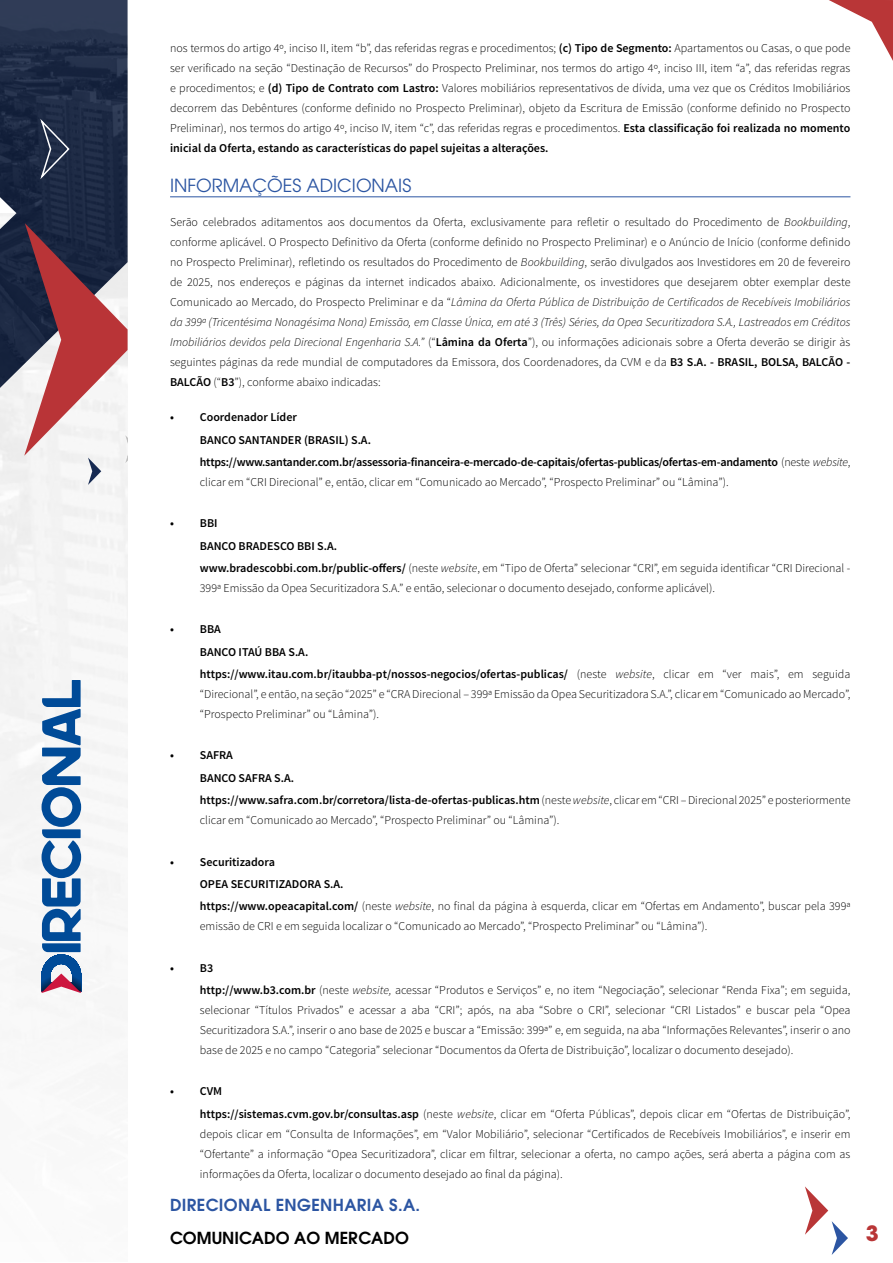
<style>
.page{position:relative;width:893px;height:1263px;background:#fff}
.page>*{position:absolute;margin:0;border:0;box-sizing:border-box;transform-origin:0 0}
.t1{font:700 21px "ITC Avant Garde Pro";color:#b93637}
.t2{font:18px "ITC Avant Garde Pro";color:#2c55a2}
.t3{font:600 16.5px "ITC Avant Garde Pro";letter-spacing:.02em;color:#2c55a2}
.t4{font:600 16.5px "ITC Avant Garde Pro";color:#000}
.t5{font:300 12px/20.1px "Source Sans Pro";color:#000}
.t6{font:600 12px/22.4px "Source Sans Pro";letter-spacing:-.005em;color:#000}
.s1{font-weight:600}
.s2{font-style:italic}
.s3{font-weight:300}
.s4{font-weight:300;font-style:italic}
</style>
<div class="page">
<svg style="left:829px;top:0;width:64px;height:61px"></svg>
<div style="left:0;top:423px;width:128px;height:570px;background:#f5f5f5"></div>
<img style="left:0;top:0;width:128px;height:423px">
<svg style="left:39px;top:119px;width:32px;height:63px;background:#343f57"></svg>
<svg style="left:24px;top:223px;width:104px;height:262px"></svg>
<svg style="left:41px;top:680px;width:40px;height:313px"></svg>
<svg style="left:805px;top:1186px;width:43px;height:69px"></svg>
<hr style="left:170px;top:196px;width:680px;height:1px;background:#2c55a2">
<p class="t5" style="left:170px;top:38px;width:682px;text-align:justify">nos termos do artigo 4º, inciso II, item “b”, das referidas regras e procedimentos; <span class="s1">(c) Tipo de Segmento:</span> Apartamentos ou Casas, o que pode ser verificado na seção “Destinação de Recursos” do Prospecto Preliminar, nos termos do artigo 4º, inciso III, item “a”, das referidas regras e procedimentos; e <span class="s1">(d) Tipo de Contrato com Lastro:</span> Valores mobiliários representativos de dívida, uma vez que os Créditos Imobiliários decorrem das Debêntures (conforme definido no Prospecto Preliminar), objeto da Escritura de Emissão (conforme definido no Prospecto Preliminar), nos termos do artigo 4º, inciso IV, item “c”, das referidas regras e procedimentos. <span class="s1">Esta classificação foi realizada no momento inicial da Oferta, estando as características do papel sujeitas a alterações.</span></p>
<h2 class="t2" style="left:170px;top:174px;width:243px">INFORMAÇÕES ADICIONAIS</h2>
<p class="t5" style="left:170px;top:212px;width:682px;text-align:justify">Serão celebrados aditamentos aos documentos da Oferta, exclusivamente para refletir o resultado do Procedimento de <span class="s2">Bookbuilding</span>, conforme aplicável. O Prospecto Definitivo da Oferta (conforme definido no Prospecto Preliminar) e o Anúncio de Início (conforme definido no Prospecto Preliminar), refletindo os resultados do Procedimento de <span class="s2">Bookbuilding</span>, serão divulgados aos Investidores em 20 de fevereiro de 2025, nos endereços e páginas da internet indicados abaixo. Adicionalmente, os investidores que desejarem obter exemplar deste Comunicado ao Mercado, do Prospecto Preliminar e da “<span class="s2">Lâmina da Oferta Pública de Distribuição de Certificados de Recebíveis Imobiliários da 399ª (Tricentésima Nonagésima Nona) Emissão, em Classe Única, em até 3 (Três) Séries, da Opea Securitizadora S.A., Lastreados em Créditos Imobiliários devidos pela Direcional Engenharia S.A.”</span> (“<span class="s1">Lâmina da Oferta</span>”), ou informações adicionais sobre a Oferta deverão se dirigir às seguintes páginas da rede mundial de computadores da Emissora, dos Coordenadores, da CVM e da <span class="s1">B3 S.A. - BRASIL, BOLSA, BALCÃO - BALCÃO</span> (“<span class="s1">B3</span>”), conforme abaixo indicadas:</p>
<p class="t6" style="left:200px;top:406px;width:652px;text-indent:-30px">• Coordenador Líder<br>BANCO SANTANDER (BRASIL) S.A. https://www.santander.com.br/assessoria-financeira-e-mercado-de-capitais/ofertas-publicas/ofertas-em-andamento <span class="s3">(neste</span> <span class="s4">website</span><span class="s3">,</span></p>
<p class="t5" style="left:200px;top:472px;width:530px">clicar em “CRI Direcional” e, então, clicar em “Comunicado ao Mercado”, “Prospecto Preliminar” ou “Lâmina”).</p>
<p class="t5" style="left:200px;top:512px;width:652px;line-height:22.4px;text-indent:-30px"><span class="s1">• BBI<br>BANCO BRADESCO BBI S.A.<br>www.bradescobbi.com.br/public-offers/</span> (neste <span class="s2">website</span>, em “Tipo de Oferta” selecionar “CRI”, em seguida identificar “CRI Direcional -</p>
<p class="t5" style="left:200px;top:578px;width:517px">399ª Emissão da Opea Securitizadora S.A.” e então, selecionar o documento desejado, conforme aplicável).</p>
<p class="t6" style="left:200px;top:618px;width:652px;text-indent:-30px">• BBA<br>BANCO ITAÚ BBA S.A.<br>https://www.itau.com.br/itaubba-pt/nossos-negocios/ofertas-publicas/ <span class="s3">(neste</span> <span class="s4">website</span><span class="s3">, clicar em “ver mais”, em seguida</span></p>
<p class="t5" style="left:200px;top:684px;width:652px">“Direcional”, e então, na seção “2025” e “CRA Direcional – 399ª Emissão da Opea Securitizadora S.A.”, clicar em “Comunicado ao Mercado”, “Prospecto Preliminar” ou “Lâmina”).</p>
<p class="t6" style="left:200px;top:745px;width:652px;text-indent:-30px">• SAFRA<br>BANCO SAFRA S.A.<br>https://www.safra.com.br/corretora/lista-de-ofertas-publicas.htm <span class="s3">(neste</span> <span class="s4">website</span><span class="s3">, clicar em “CRI – Direcional 2025” e posteriormente</span></p>
<p class="t5" style="left:200px;top:810px;width:361px">clicar em “Comunicado ao Mercado”, “Prospecto Preliminar” ou “Lâmina”).</p>
<p class="t5" style="left:200px;top:850px;width:652px;line-height:22.4px;text-indent:-30px"><span class="s1">• Securitizadora<br>OPEA SECURITIZADORA S.A.<br>https://www.opeacapital.com/</span> (neste <span class="s2">website</span>, no final da página à esquerda, clicar em “Ofertas em Andamento”, buscar pela 399ª</p>
<p class="t5" style="left:200px;top:916px;width:509px">emissão de CRI e em seguida localizar o “Comunicado ao Mercado”, “Prospecto Preliminar” ou “Lâmina”).</p>
<p class="t5" style="left:200px;top:956px;width:652px;line-height:22.4px;text-indent:-30px"><span class="s1">• B3<br>http://www.b3.com.br</span> (neste <span class="s2">website,</span> acessar “Produtos e Serviços” e, no item “Negociação”, selecionar “Renda Fixa”; em seguida,</p>
<p class="t5" style="left:200px;top:1000px;width:652px;text-align:justify">selecionar “Títulos Privados” e acessar a aba “CRI”; após, na aba “Sobre o CRI”, selecionar “CRI Listados” e buscar pela “Opea Securitizadora S.A.”, inserir o ano base de 2025 e buscar a “Emissão: 399ª” e, em seguida, na aba “Informações Relevantes”, inserir o ano base de 2025 e no campo “Categoria” selecionar “Documentos da Oferta de Distribuição”, localizar o documento desejado).</p>
<p class="t5" style="left:200px;top:1080px;width:652px;line-height:22.4px;text-indent:-30px"><span class="s1">• CVM<br>https://sistemas.cvm.gov.br/consultas.asp</span> (neste <span class="s2">website</span>, clicar em “Oferta Públicas”, depois clicar em “Ofertas de Distribuição”,</p>
<p class="t5" style="left:200px;top:1124px;width:652px;text-align:justify">depois clicar em “Consulta de Informações”, em “Valor Mobiliário”, selecionar “Certificados de Recebíveis Imobiliários”, e inserir em “Ofertante” a informação “Opea Securitizadora”, clicar em filtrar, selecionar a oferta, no campo ações, será aberta a página com as informações da Oferta, localizar o documento desejado ao final da página).</p>
<h3 class="t3" style="left:170px;top:1194px;width:252px">DIRECIONAL ENGENHARIA S.A.</h3>
<h3 class="t4" style="left:170px;top:1227px;width:240px">COMUNICADO AO MERCADO</h3>
<h1 class="t1" style="left:866px;top:1219px;width:14px">3</h1>
</div>
